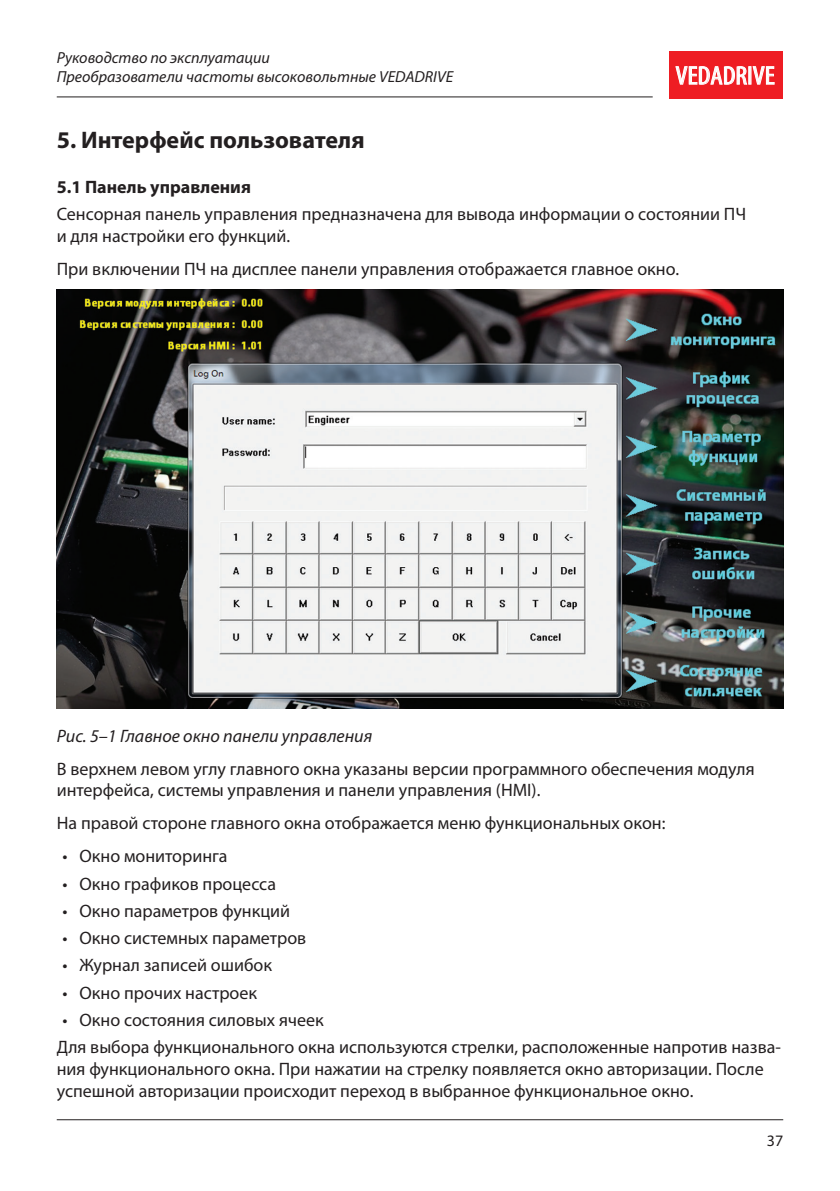
<style>
.page{position:relative;width:840px;height:1191px;background:#fff}
.page>*{position:absolute;margin:0;border:0;box-sizing:border-box;transform-origin:0 0}
.t1{font:condensed 26px "Myriad Pro";color:#fff;scale:1.09 1}
.Заголовки_разделов_б{font:700 24px "Myriad Pro";color:#231f20}
.основной{font:18px/21.6px "Myriad Pro";color:#231f20}
.курсив{font:italic 18px "Myriad Pro";color:#231f20}
.подзаголовки{font:700 18px "Myriad Pro";color:#231f20}
.t2{font:italic 16px/19.2px "Myriad Pro";color:#231f20}
.t3{font:16px "Myriad Pro";color:#231f20}
</style>
<div class="page">
<hr style="left:57px;top:1119px;width:725px;height:1px;background:#231f20">
<div style="left:669px;top:51px;width:113px;height:47px;background:#ee1d23"></div>
<svg style="left:675px;top:66px;width:99px;height:19px"></svg>
<hr style="left:57px;top:96px;width:595px;height:1px;background:#231f20">
<img style="left:57px;top:289px;width:725px;height:420px">
<p class="t2" style="left:57px;top:48px;width:397px">Руководство по эксплуатации<br>Преобразователи частоты высоковольтные VEDADRIVE</p>
<h1 class="t1" style="left:675px;top:60px;width:92px">VEDADRIVE</h1>
<p class="Заголовки_разделов_б" style="left:57px;top:125px;width:309px">5. Интерфейс пользователя</p>
<p class="подзаголовки" style="left:57px;top:175px;width:196px">5.1 Панель управления</p>
<p class="основной" style="left:57px;top:203px;width:690px">Сенсорная панель управления предназначена для вывода информации о состоянии ПЧ и для настройки его функций.</p>
<p class="основной" style="left:57px;top:257px;width:623px">При включении ПЧ на дисплее панели управления отображается главное окно.</p>
<p class="курсив" style="left:57px;top:724px;width:317px">Рис. 5–1 Главное окно панели управления</p>
<p class="основной" style="left:57px;top:757px;width:699px">В верхнем левом углу главного окна указаны версии программного обеспечения модуля интерфейса, системы управления и панели управления (HMI).</p>
<p class="основной" style="left:57px;top:812px;width:610px">На правой стороне главного окна отображается меню функциональных окон:</p>
<p class="основной" style="left:62px;top:845px;width:167px">• Окно мониторинга</p>
<p class="основной" style="left:62px;top:872px;width:215px">• Окно графиков процесса</p>
<p class="основной" style="left:62px;top:899px;width:229px">• Окно параметров функций</p>
<p class="основной" style="left:62px;top:927px;width:245px">• Окно системных параметров</p>
<p class="основной" style="left:62px;top:954px;width:211px">• Журнал записей ошибок</p>
<p class="основной" style="left:62px;top:981px;width:196px">• Окно прочих настроек</p>
<p class="основной" style="left:62px;top:1009px;width:263px">• Окно состояния силовых ячеек</p>
<p class="основной" style="left:57px;top:1036px;width:725px">Для выбора функционального окна используются стрелки, расположенные напротив назва&shy;ния функционального окна. При нажатии на стрелку появляется окно авторизации. После успешной авторизации происходит переход в выбранное функциональное окно.</p>
<p class="t3" style="left:766px;top:1130px;width:18px">37</p>
</div>
